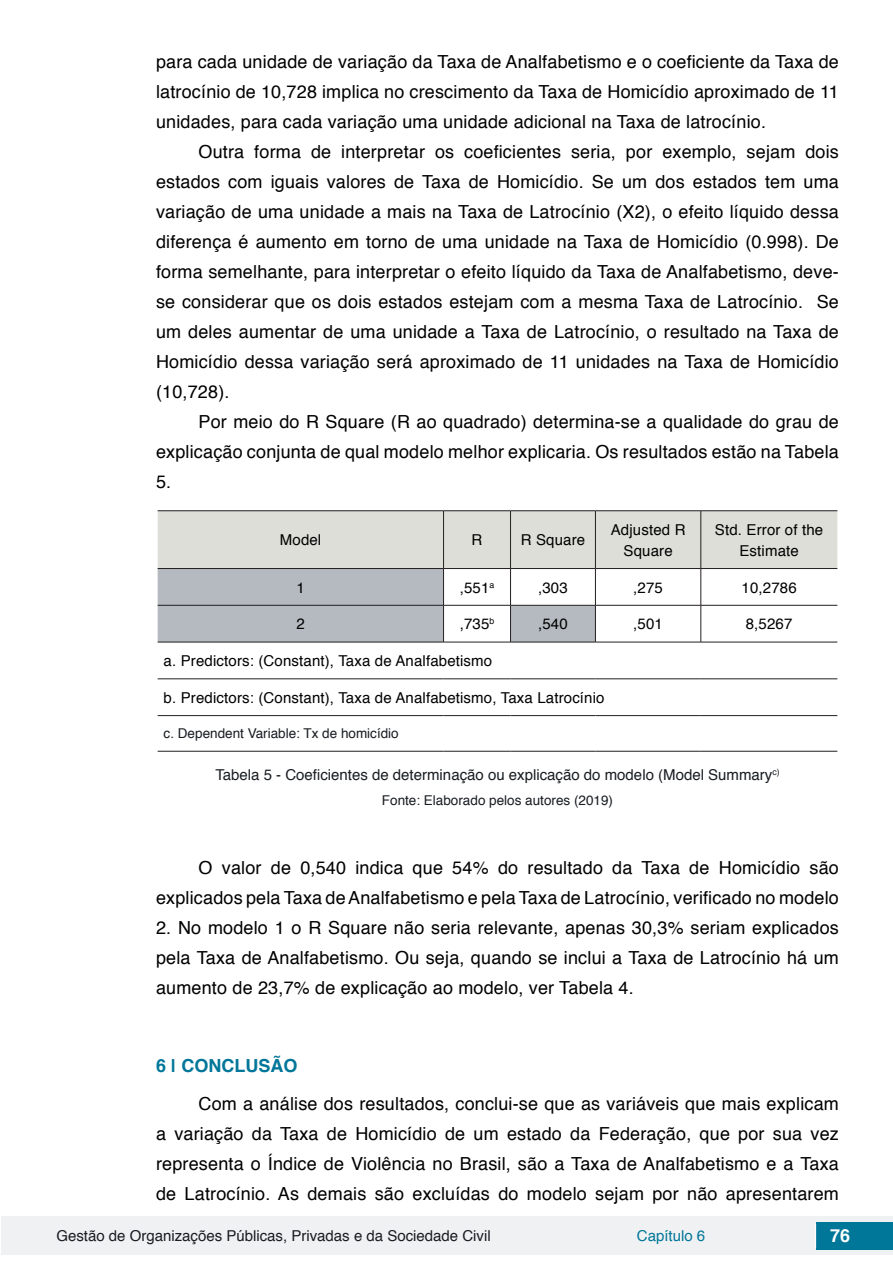
<style>
.page{position:relative;width:893px;height:1263px;background:#fff}
.page>*{position:absolute;margin:0;border:0;box-sizing:border-box;transform-origin:0 0}
.txt{font:18px/30px "Helvetica";letter-spacing:.01em;color:#000;text-align:justify}
.t1{font:700 18px "Helvetica";color:#007699}
.t2{font:700 18px "Helvetica";color:#fff}
.txt-2{font:15px/21px "Helvetica";letter-spacing:.01em;color:#000;text-align:center}
.ref_tabelas{font:15px "Helvetica";color:#181c21}
.t3{font:15px "Helvetica";color:#007699}
.tab_fonte{font:13.5px "Helvetica";color:#181c21}
</style>
<div class="page">
<div style="left:1px;top:1216px;width:891px;height:38px;background:#f0f1f2"></div>
<div style="left:816px;top:1222px;width:77px;height:27px;background:#007699"></div>
<svg style="left:815px;top:1224px;width:1px;height:24px"></svg>
<svg style="left:158px;top:511px;width:679px;height:131px"></svg>
<hr style="left:158px;top:510px;width:286px;height:1px;background:#231f20">
<hr style="left:444px;top:510px;width:66px;height:1px;background:#231f20">
<hr style="left:443px;top:511px;width:1px;height:57px;background:#231f20">
<hr style="left:510px;top:510px;width:85px;height:1px;background:#231f20">
<hr style="left:510px;top:511px;width:1px;height:57px;background:#231f20">
<hr style="left:595px;top:510px;width:106px;height:1px;background:#231f20">
<hr style="left:595px;top:511px;width:1px;height:57px;background:#231f20">
<hr style="left:701px;top:510px;width:136px;height:1px;background:#231f20">
<hr style="left:701px;top:511px;width:1px;height:57px;background:#231f20">
<hr style="left:158px;top:568px;width:286px;height:1px;background:#231f20">
<hr style="left:444px;top:568px;width:66px;height:1px;background:#231f20">
<hr style="left:443px;top:569px;width:1px;height:36px;background:#231f20">
<hr style="left:510px;top:568px;width:85px;height:1px;background:#231f20">
<hr style="left:510px;top:569px;width:1px;height:36px;background:#231f20">
<hr style="left:595px;top:568px;width:106px;height:1px;background:#231f20">
<hr style="left:595px;top:569px;width:1px;height:36px;background:#231f20">
<hr style="left:701px;top:568px;width:136px;height:1px;background:#231f20">
<hr style="left:701px;top:569px;width:1px;height:36px;background:#231f20">
<hr style="left:158px;top:605px;width:286px;height:1px;background:#231f20">
<hr style="left:444px;top:605px;width:66px;height:1px;background:#231f20">
<hr style="left:443px;top:605px;width:1px;height:37px;background:#231f20">
<hr style="left:510px;top:605px;width:85px;height:1px;background:#231f20">
<hr style="left:510px;top:605px;width:1px;height:37px;background:#231f20">
<hr style="left:595px;top:605px;width:106px;height:1px;background:#231f20">
<hr style="left:595px;top:605px;width:1px;height:37px;background:#231f20">
<hr style="left:701px;top:605px;width:136px;height:1px;background:#231f20">
<hr style="left:701px;top:605px;width:1px;height:37px;background:#231f20">
<hr style="left:158px;top:642px;width:286px;height:1px;background:#231f20">
<hr style="left:444px;top:642px;width:66px;height:1px;background:#231f20">
<hr style="left:510px;top:642px;width:85px;height:1px;background:#231f20">
<hr style="left:595px;top:642px;width:106px;height:1px;background:#231f20">
<hr style="left:701px;top:642px;width:136px;height:1px;background:#231f20">
<hr style="left:158px;top:678px;width:286px;height:1px;background:#231f20">
<hr style="left:444px;top:678px;width:66px;height:1px;background:#231f20">
<hr style="left:510px;top:678px;width:85px;height:1px;background:#231f20">
<hr style="left:595px;top:678px;width:106px;height:1px;background:#231f20">
<hr style="left:701px;top:678px;width:136px;height:1px;background:#231f20">
<hr style="left:158px;top:715px;width:286px;height:1px;background:#231f20">
<hr style="left:444px;top:715px;width:66px;height:1px;background:#231f20">
<hr style="left:510px;top:715px;width:85px;height:1px;background:#231f20">
<hr style="left:595px;top:715px;width:106px;height:1px;background:#231f20">
<hr style="left:701px;top:715px;width:136px;height:1px;background:#231f20">
<hr style="left:158px;top:751px;width:286px;height:1px;background:#231f20">
<hr style="left:444px;top:751px;width:66px;height:1px;background:#231f20">
<hr style="left:510px;top:751px;width:85px;height:1px;background:#231f20">
<hr style="left:595px;top:751px;width:106px;height:1px;background:#231f20">
<hr style="left:701px;top:751px;width:136px;height:1px;background:#231f20">
<p class="txt" style="left:156px;top:47px;width:684px">para cada unidade de variação da Taxa de Analfabetismo e o coeficiente da Taxa de latrocínio de 10,728 implica no crescimento da Taxa de Homicídio aproximado de 11 unidades, para cada variação uma unidade adicional na Taxa de latrocínio.</p>
<p class="txt" style="left:156px;top:137px;width:684px;text-indent:43px">Outra forma de interpretar os coeficientes seria, por exemplo, sejam dois estados com iguais valores de Taxa de Homicídio. Se um dos estados tem uma variação de uma unidade a mais na Taxa de Latrocínio (X2), o efeito líquido dessa diferença é aumento em torno de uma unidade na Taxa de Homicídio (0.998). De forma semelhante, para interpretar o efeito líquido da Taxa de Analfabetismo, deve&shy;se considerar que os dois estados estejam com a mesma Taxa de Latrocínio. Se um deles aumentar de uma unidade a Taxa de Latrocínio, o resultado na Taxa de Homicídio dessa variação será aproximado de 11 unidades na Taxa de Homicídio (10,728).</p>
<p class="txt" style="left:156px;top:407px;width:684px;text-indent:43px">Por meio do R Square (R ao quadrado) determina-se a qualidade do grau de explicação conjunta de qual modelo melhor explicaria. Os resultados estão na Tabela 5.</p>
<p class="txt-2" style="left:280px;top:530px;width:43px">Model</p>
<p class="txt-2" style="left:472px;top:530px;width:12px">R</p>
<p class="txt-2" style="left:521px;top:530px;width:66px">R Square</p>
<p class="txt-2" style="left:611px;top:519px;width:76px">Adjusted R<br>Square</p>
<p class="txt-2" style="left:715px;top:519px;width:110px">Std. Error of the<br>Estimate</p>
<p class="txt-2" style="left:296px;top:577px;width:10px">1</p>
<p class="txt-2" style="left:460px;top:577px;width:36px">,551<sup>a</sup></p>
<p class="txt-2" style="left:538px;top:577px;width:31px">,303</p>
<p class="txt-2" style="left:633px;top:577px;width:31px">,275</p>
<p class="txt-2" style="left:741px;top:577px;width:57px">10,2786</p>
<p class="txt-2" style="left:296px;top:614px;width:10px">2</p>
<p class="txt-2" style="left:460px;top:614px;width:36px">,735<sup>b</sup></p>
<p class="txt-2" style="left:538px;top:614px;width:31px">,540</p>
<p class="txt-2" style="left:633px;top:614px;width:31px">,501</p>
<p class="txt-2" style="left:746px;top:614px;width:48px">8,5267</p>
<p class="txt-2" style="left:164px;top:651px;width:330px">a. Predictors: (Constant), Taxa de Analfabetismo</p>
<p class="txt-2" style="left:164px;top:687px;width:442px">b. Predictors: (Constant), Taxa de Analfabetismo, Taxa Latrocínio</p>
<p class="tab_fonte" style="left:164px;top:723px;width:237px">c. Dependent Variable: Tx de homicídio</p>
<p class="ref_tabelas" style="left:215px;top:764px;width:566px">Tabela 5 - Coeficientes de determinação ou explicação do modelo (Model Summary<sup>c)</sup></p>
<p class="tab_fonte" style="left:382px;top:790px;width:233px">Fonte: Elaborado pelos autores (2019)</p>
<p class="txt" style="left:156px;top:853px;width:684px;text-align:right">O valor de 0,540 indica que 54% do resultado da Taxa de Homicídio são explicados pela Taxa de Analfabetismo e pela Taxa de Latrocínio, verificado no modelo</p>
<p class="txt" style="left:156px;top:913px;width:684px">2. No modelo 1 o R Square não seria relevante, apenas 30,3% seriam explicados pela Taxa de Analfabetismo. Ou seja, quando se inclui a Taxa de Latrocínio há um aumento de 23,7% de explicação ao modelo, ver Tabela 4.</p>
<p class="t1" style="left:156px;top:1051px;width:143px">6 | CONCLUSÃO</p>
<p class="txt" style="left:156px;top:1089px;width:684px;text-indent:43px">Com a análise dos resultados, conclui-se que as variáveis que mais explicam a variação da Taxa de Homicídio de um estado da Federação, que por sua vez representa o Índice de Violência no Brasil, são a Taxa de Analfabetismo e a Taxa de Latrocínio. As demais são excluídas do modelo sejam por não apresentarem</p>
<p class="ref_tabelas" style="left:56px;top:1224px;width:436px">Gestão de Organizações Públicas, Privadas e da Sociedade Civil</p>
<p class="t3" style="left:637px;top:1224px;width:70px">Capítulo 6</p>
<p class="t2" style="left:830px;top:1221px;width:22px">76</p>
</div>
